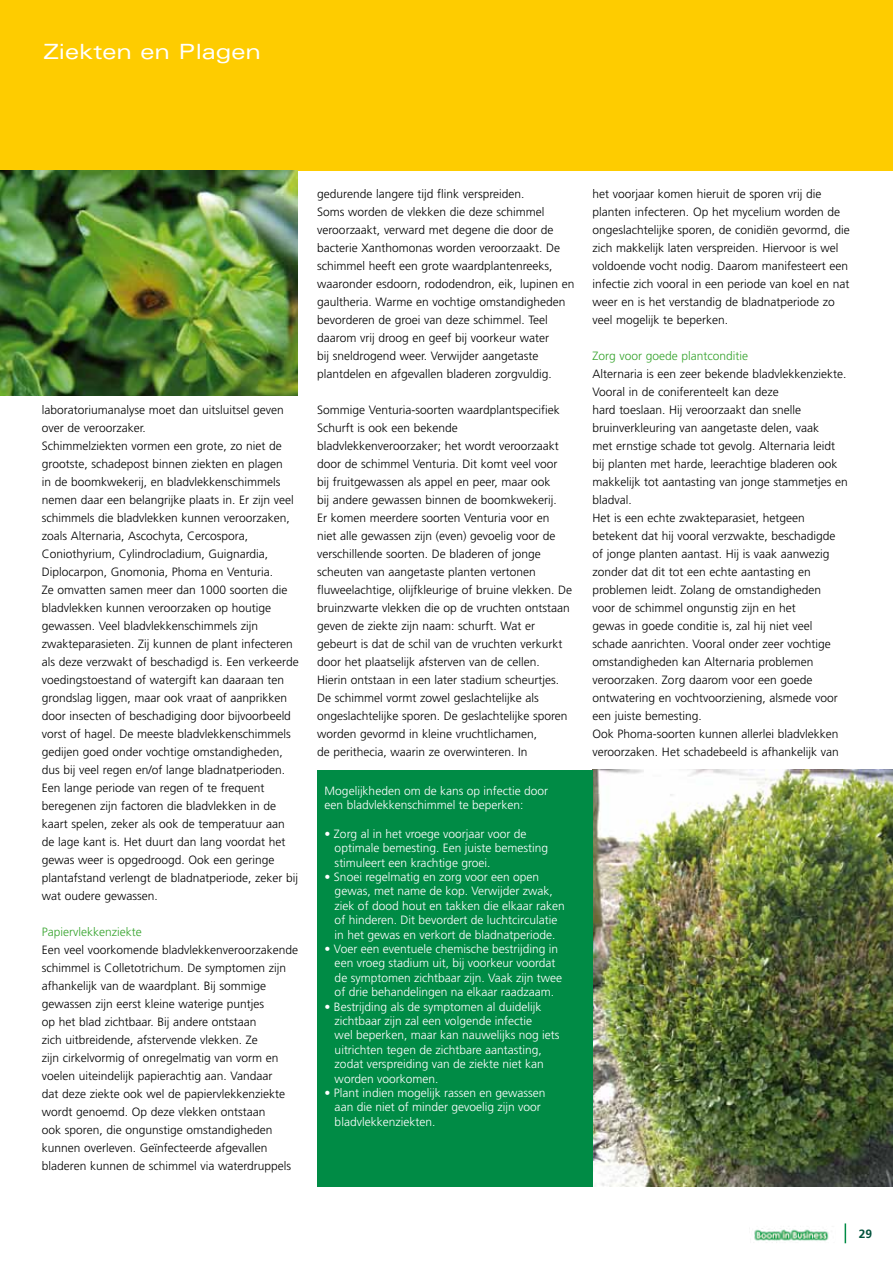
<style>
.page{position:relative;width:893px;height:1263px;background:#fff}
.page>*{position:absolute;margin:0;border:0;box-sizing:border-box;transform-origin:0 0}
.t1{font:expanded 21px "Univers";color:#fff}
.t2{font:300 12px/18px "Frutiger";color:#000}
.t3{font:300 12px/14.4px "Frutiger";color:#fff}
.t4{font:300 12px "Frutiger";color:#35a32c}
.t5{font:700 12px "Frutiger";color:#00523c}
</style>
<div class="page">
<svg style="left:845px;top:1223px;width:1px;height:20px"></svg>
<img style="left:754px;top:1228px;width:75px;height:15px">
<div style="left:0;top:0;width:893px;height:170px;background:#fecc00"></div>
<img style="left:0;top:170px;width:298px;height:225px">
<img style="left:592px;top:770px;width:301px;height:416px">
<div style="left:317px;top:770px;width:275px;height:416px;background:#008b45"></div>
<h1 class="t1" style="left:43px;top:39px;width:219px">Ziekten en Plagen</h1>
<p class="t2" style="left:42px;top:401px;width:258px">laboratoriumanalyse moet dan uitsluitsel geven over de veroorzaker.<br>Schimmelziekten vormen een grote, zo niet de grootste, schadepost binnen ziekten en plagen<br>in de boomkwekerij, en bladvlekkenschimmels nemen daar een belangrijke plaats in. Er zijn veel schimmels die bladvlekken kunnen veroorzaken, zoals Alternaria, Ascochyta, Cercospora, Coniothyrium, Cylindrocladium, Guignardia, Diplocarpon, Gnomonia, Phoma en Venturia.<br>Ze omvatten samen meer dan 1000 soorten die bladvlekken kunnen veroorzaken op houtige gewassen. Veel bladvlekkenschimmels zijn zwakteparasieten. Zij kunnen de plant infecteren als deze verzwakt of beschadigd is. Een verkeerde voedingstoestand of watergift kan daaraan ten grondslag liggen, maar ook vraat of aanprikken door insecten of beschadiging door bijvoorbeeld vorst of hagel. De meeste bladvlekkenschimmels gedijen goed onder vochtige omstandigheden, dus bij veel regen en/of lange bladnatperioden.<br>Een lange periode van regen of te frequent beregenen zijn factoren die bladvlekken in de kaart spelen, zeker als ook de temperatuur aan de lage kant is. Het duurt dan lang voordat het gewas weer is opgedroogd. Ook een geringe plantafstand verlengt de bladnatperiode, zeker bij wat oudere gewassen.</p>
<p class="t4" style="left:42px;top:925px;width:101px">Papiervlekkenziekte</p>
<p class="t2" style="left:42px;top:941px;width:258px">Een veel voorkomende bladvlekkenveroorzakende schimmel is Colletotrichum. De symptomen zijn afhankelijk van de waardplant. Bij sommige gewassen zijn eerst kleine waterige puntjes<br>op het blad zichtbaar. Bij andere ontstaan<br>zich uitbreidende, afstervende vlekken. Ze<br>zijn cirkelvormig of onregelmatig van vorm en voelen uiteindelijk papierachtig aan. Vandaar<br>dat deze ziekte ook wel de papiervlekkenziekte wordt genoemd. Op deze vlekken ontstaan<br>ook sporen, die ongunstige omstandigheden kunnen overleven. Geïnfecteerde afgevallen bladeren kunnen de schimmel via waterdruppels</p>
<p class="t2" style="left:317px;top:185px;width:259px">gedurende langere tijd flink verspreiden.<br>Soms worden de vlekken die deze schimmel veroorzaakt, verward met degene die door de bacterie Xanthomonas worden veroorzaakt. De schimmel heeft een grote waardplantenreeks, waaronder esdoorn, rododendron, eik, lupinen en gaultheria. Warme en vochtige omstandigheden bevorderen de groei van deze schimmel. Teel daarom vrij droog en geef bij voorkeur water<br>bij sneldrogend weer. Verwijder aangetaste plantdelen en afgevallen bladeren zorgvuldig.</p>
<p class="t2" style="left:317px;top:401px;width:257px">Sommige Venturia-soorten waardplantspecifiek Schurft is ook een bekende bladvlekkenveroorzaker; het wordt veroorzaakt door de schimmel Venturia. Dit komt veel voor bij fruitgewassen als appel en peer, maar ook<br>bij andere gewassen binnen de boomkwekerij.<br>Er komen meerdere soorten Venturia voor en<br>niet alle gewassen zijn (even) gevoelig voor de verschillende soorten. De bladeren of jonge scheuten van aangetaste planten vertonen fluweelachtige, olijfkleurige of bruine vlekken. De bruinzwarte vlekken die op de vruchten ontstaan geven de ziekte zijn naam: schurft. Wat er gebeurt is dat de schil van de vruchten verkurkt door het plaatselijk afsterven van de cellen.<br>Hierin ontstaan in een later stadium scheurtjes.<br>De schimmel vormt zowel geslachtelijke als ongeslachtelijke sporen. De geslachtelijke sporen worden gevormd in kleine vruchtlichamen,<br>de perithecia, waarin ze overwinteren. In</p>
<p class="t3" style="left:325px;top:783px;width:225px">Mogelijkheden om de kans op infectie door een bladvlekkenschimmel te beperken:</p>
<p class="t3" style="left:335px;top:826px;width:215px;text-indent:-10px">• Zorg al in het vroege voorjaar voor de optimale bemesting. Een juiste bemesting stimuleert een krachtige groei.</p>
<p class="t3" style="left:335px;top:869px;width:232px;text-indent:-10px">• Snoei regelmatig en zorg voor een open gewas, met name de kop. Verwijder zwak, ziek of dood hout en takken die elkaar raken of hinderen. Dit bevordert de luchtcirculatie in het gewas en verkort de bladnatperiode.</p>
<p class="t3" style="left:335px;top:941px;width:229px;text-indent:-10px">• Voer een eventuele chemische bestrijding in een vroeg stadium uit, bij voorkeur voordat de symptomen zichtbaar zijn. Vaak zijn twee of drie behandelingen na elkaar raadzaam.</p>
<p class="t3" style="left:335px;top:999px;width:226px;text-indent:-10px">• Bestrijding als de symptomen al duidelijk zichtbaar zijn zal een volgende infectie<br>wel beperken, maar kan nauwelijks nog iets uitrichten tegen de zichtbare aantasting, zodat verspreiding van de ziekte niet kan worden voorkomen.</p>
<p class="t3" style="left:335px;top:1085px;width:212px;text-indent:-10px">• Plant indien mogelijk rassen en gewassen aan die niet of minder gevoelig zijn voor bladvlekkenziekten.</p>
<p class="t2" style="left:592px;top:185px;width:259px">het voorjaar komen hieruit de sporen vrij die planten infecteren. Op het mycelium worden de ongeslachtelijke sporen, de conidiën gevormd, die zich makkelijk laten verspreiden. Hiervoor is wel voldoende vocht nodig. Daarom manifesteert een infectie zich vooral in een periode van koel en nat weer en is het verstandig de bladnatperiode zo veel mogelijk te beperken.</p>
<p class="t4" style="left:592px;top:349px;width:157px">Zorg voor goede plantconditie</p>
<p class="t2" style="left:592px;top:365px;width:257px">Alternaria is een zeer bekende bladvlekkenziekte.<br>Vooral in de coniferenteelt kan deze<br>hard toeslaan. Hij veroorzaakt dan snelle bruinverkleuring van aangetaste delen, vaak<br>met ernstige schade tot gevolg. Alternaria leidt bij planten met harde, leerachtige bladeren ook makkelijk tot aantasting van jonge stammetjes en bladval.<br>Het is een echte zwakteparasiet, hetgeen betekent dat hij vooral verzwakte, beschadigde of jonge planten aantast. Hij is vaak aanwezig zonder dat dit tot een echte aantasting en problemen leidt. Zolang de omstandigheden<br>voor de schimmel ongunstig zijn en het<br>gewas in goede conditie is, zal hij niet veel schade aanrichten. Vooral onder zeer vochtige omstandigheden kan Alternaria problemen veroorzaken. Zorg daarom voor een goede ontwatering en vochtvoorziening, alsmede voor een juiste bemesting.<br>Ook Phoma-soorten kunnen allerlei bladvlekken veroorzaken. Het schadebeeld is afhankelijk van</p>
<p class="t5" style="left:859px;top:1227px;width:15px">29</p>
</div>
